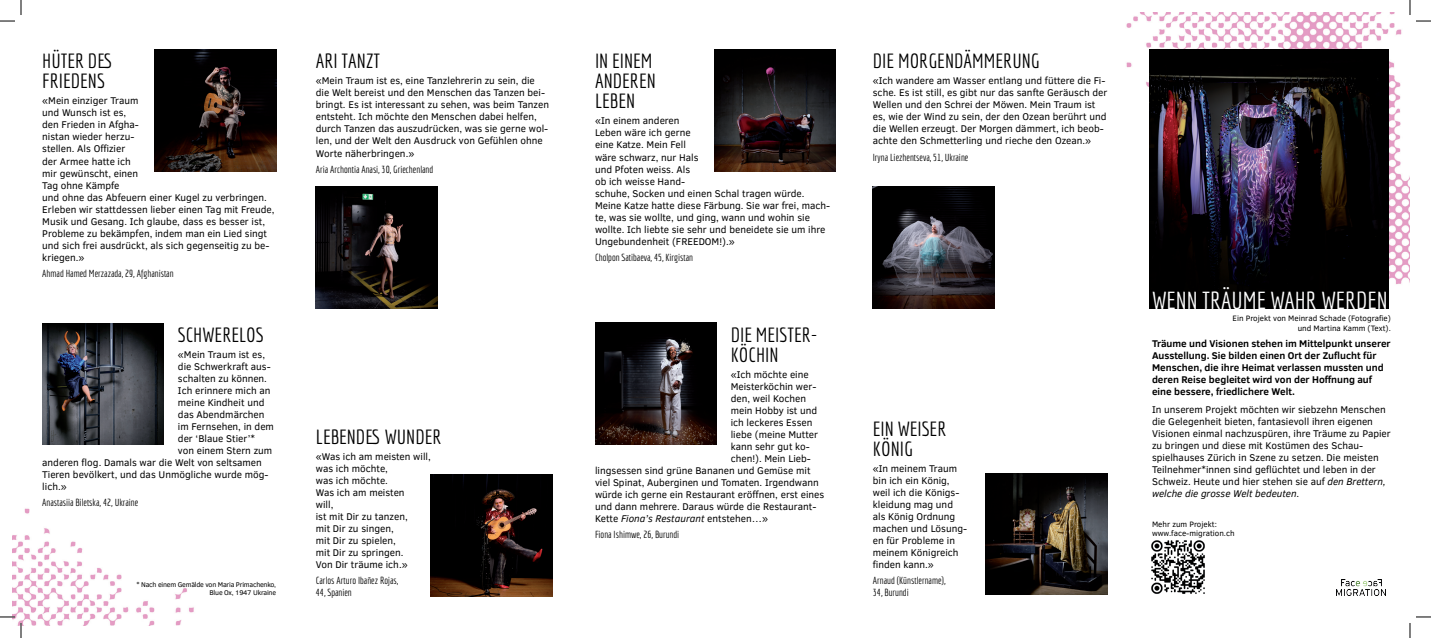
<style>
.page{position:relative;width:1431px;height:638px;background:#fff}
.page>*{position:absolute;margin:0;border:0;box-sizing:border-box;transform-origin:0 0}
.t1{font:24px "Economica";color:#fff}
.t2{font:20px/20px "Economica";color:#000}
.t3{font:10px/12px "Clear Sans";color:#000}
.t4{font:10px/12px "Economica";color:#000}
.t5{font:700 10px/12px "Clear Sans";color:#000}
.t6{font:italic 10px "Clear Sans";color:#000}
.t7{font:8px/10px "Clear Sans";color:#000;text-align:right}
.t8{font:7px/8.4px "Clear Sans";letter-spacing:-.03em;color:#000;text-align:right}
.s1{font-style:normal}
.s2{font-style:italic}
</style>
<div class="page">
<img style="left:1126px;top:12px;width:284px;height:297px">
<img style="left:12px;top:508px;width:182px;height:117px">
<img style="left:155px;top:49px;width:121px;height:122px">
<img style="left:714px;top:49px;width:122px;height:122px">
<img style="left:316px;top:186px;width:121px;height:122px">
<img style="left:873px;top:186px;width:121px;height:122px">
<img style="left:431px;top:474px;width:121px;height:122px">
<img style="left:986px;top:473px;width:121px;height:121px">
<img style="left:42px;top:323px;width:122px;height:121px">
<img style="left:595px;top:322px;width:122px;height:122px">
<img style="left:1150px;top:49px;width:239px;height:259px">
<img style="left:1337px;top:579px;width:49px;height:16px">
<img style="left:1151px;top:540px;width:54px;height:54px">
<svg style="left:0;top:0;width:22px;height:22px"></svg>
<svg style="left:0;top:616px;width:22px;height:21px"></svg>
<svg style="left:1409px;top:0;width:22px;height:22px"></svg>
<svg style="left:1409px;top:616px;width:22px;height:21px"></svg>
<h2 class="t2" style="left:42px;top:51px;width:72px">HÜTER DES<br>FRIEDENS</h2>
<p class="t3" style="left:42px;top:95px;width:234px">«Mein einziger Traum<br>und Wunsch ist es,<br>den Frieden in Afgha-<br>nistan wieder herzu-<br>stellen. Als Offizier<br>der Armee hatte ich<br>mir gewünscht, einen<br>Tag ohne Kämpfe<br>und ohne das Abfeuern einer Kugel zu verbringen.<br>Erleben wir stattdessen lieber einen Tag mit Freude,<br>Musik und Gesang. Ich glaube, dass es besser ist,<br>Probleme zu bekämpfen, indem man ein Lied singt und sich frei ausdrückt, als sich gegenseitig zu be&shy;kriegen.»</p>
<p class="t4" style="left:42px;top:267px;width:133px">Ahmad Hamed Merzazada, 29, Afghanistan</p>
<h2 class="t2" style="left:178px;top:324px;width:87px">SCHWERELOS</h2>
<p class="t3" style="left:178px;top:348px;width:89px">«Mein Traum ist es,</p>
<p class="t3" style="left:178px;top:360px;width:94px">die Schwerkraft aus-</p>
<p class="t3" style="left:178px;top:372px;width:91px">schalten zu können.</p>
<p class="t3" style="left:178px;top:384px;width:94px">Ich erinnere mich an</p>
<p class="t3" style="left:178px;top:396px;width:88px">meine Kindheit und</p>
<p class="t3" style="left:178px;top:408px;width:88px">das Abendmärchen</p>
<p class="t3" style="left:178px;top:420px;width:98px">im Fernsehen, in dem</p>
<p class="t3" style="left:178px;top:432px;width:79px">der ‘Blaue Stier’*</p>
<p class="t3" style="left:178px;top:444px;width:96px">von einem Stern zum</p>
<p class="t3" style="left:42px;top:456px;width:221px">anderen flog. Damals war die Welt von seltsamen</p>
<p class="t3" style="left:42px;top:468px;width:228px">Tieren bevölkert, und das Unmögliche wurde mög-</p>
<p class="t3" style="left:42px;top:480px;width:26px">lich.»</p>
<p class="t4" style="left:42px;top:496px;width:98px">Anastasiia Biletska, 42, Ukraine</p>
<p class="t8" style="left:137px;top:579px;width:141px">* Nach einem Gemälde von Maria Primachenko,<br>Blue Ox, 1947 Ukraine</p>
<h2 class="t2" style="left:316px;top:51px;width:66px">ARI TANZT</h2>
<p class="t3" style="left:316px;top:75px;width:235px">«Mein Traum ist es, eine Tanzlehrerin zu sein, die die Welt bereist und den Menschen das Tanzen bei&shy;bringt. Es ist interessant zu sehen, was beim Tanzen entsteht. Ich möchte den Menschen dabei helfen, durch Tanzen das auszudrücken, was sie gerne wol&shy;len, und der Welt den Ausdruck von Gefühlen ohne Worte näherbringen.»</p>
<p class="t4" style="left:316px;top:163px;width:119px">Aria Archontia Anasi, 30, Griechenland</p>
<h2 class="t2" style="left:316px;top:426px;width:127px">LEBENDES WUNDER</h2>
<p class="t3" style="left:316px;top:450px;width:117px">«Was ich am meisten will, was ich möchte,<br>was ich möchte.<br>Was ich am meisten<br>will,<br>ist mit Dir zu tanzen,<br>mit Dir zu singen,<br>mit Dir zu spielen,<br>mit Dir zu springen.<br>Von Dir träume ich.»</p>
<p class="t4" style="left:316px;top:574px;width:84px">Carlos Arturo Ibañez Rojas,<br>44, Spanien</p>
<h2 class="t2" style="left:595px;top:51px;width:62px">IN EINEM<br>ANDEREN<br>LEBEN</h2>
<p class="t3" style="left:595px;top:115px;width:237px">«In einem anderen<br>Leben wäre ich gerne<br>eine Katze. Mein Fell<br>wäre schwarz, nur Hals<br>und Pfoten weiss. Als<br>ob ich weisse Hand-<br>schuhe, Socken und einen Schal tragen würde.<br>Meine Katze hatte diese Färbung. Sie war frei, mach&shy;te, was sie wollte, und ging, wann und wohin sie wollte. Ich liebte sie sehr und beneidete sie um ihre<br>Ungebundenheit (FREEDOM!).»</p>
<p class="t4" style="left:595px;top:251px;width:100px">Cholpon Satibaeva, 45, Kirgistan</p>
<h2 class="t2" style="left:731px;top:324px;width:88px">DIE MEISTER-<br>KÖCHIN</h2>
<p class="t3" style="left:731px;top:368px;width:80px">«Ich möchte eine</p>
<p class="t3" style="left:731px;top:380px;width:87px">Meisterköchin wer-</p>
<p class="t3" style="left:731px;top:392px;width:77px">den, weil Kochen</p>
<p class="t3" style="left:731px;top:404px;width:88px">mein Hobby ist und</p>
<p class="t3" style="left:731px;top:416px;width:83px">ich leckeres Essen</p>
<p class="t3" style="left:731px;top:428px;width:89px">liebe (meine Mutter</p>
<p class="t3" style="left:731px;top:440px;width:81px">kann sehr gut ko-</p>
<p class="t3" style="left:731px;top:452px;width:82px">chen!). Mein Lieb-</p>
<p class="t3" style="left:595px;top:464px;width:217px">lingsessen sind grüne Bananen und Gemüse mit</p>
<p class="t3" style="left:595px;top:476px;width:225px">viel Spinat, Auberginen und Tomaten. Irgendwann</p>
<p class="t3" style="left:595px;top:488px;width:231px">würde ich gerne ein Restaurant eröffnen, erst eines</p>
<p class="t3" style="left:595px;top:500px;width:223px">und dann mehrere. Daraus würde die Restaurant-</p>
<p class="t6" style="left:595px;top:511px;width:175px"><span class="s1">Kette</span> Fiona’s Restaurant <span class="s1">entstehen…»</span></p>
<p class="t4" style="left:595px;top:528px;width:86px">Fiona Ishimwe, 26, Burundi</p>
<h2 class="t2" style="left:873px;top:51px;width:168px">DIE MORGENDÄMMERUNG</h2>
<p class="t3" style="left:873px;top:75px;width:236px">«Ich wandere am Wasser entlang und füttere die Fi&shy;sche. Es ist still, es gibt nur das sanfte Geräusch der Wellen und den Schrei der Möwen. Mein Traum ist es, wie der Wind zu sein, der den Ozean berührt und die Wellen erzeugt. Der Morgen dämmert, ich beob&shy;achte den Schmetterling und rieche den Ozean.»</p>
<p class="t4" style="left:873px;top:151px;width:97px">Iryna Liezhentseva, 51, Ukraine</p>
<h2 class="t2" style="left:873px;top:418px;width:75px">EIN WEISER<br>KÖNIG</h2>
<p class="t3" style="left:873px;top:462px;width:96px">«In meinem Traum bin ich ein König, weil ich die Königs&shy;kleidung mag und als König Ordnung machen und Lösung&shy;en für Probleme in meinem Königreich finden kann.»</p>
<p class="t4" style="left:873px;top:573px;width:74px">Arnaud (Künstlername),<br>34, Burundi</p>
<h1 class="t1" style="left:1152px;top:286px;width:237px">WENN TRÄUME WAHR WERDEN</h1>
<p class="t7" style="left:1233px;top:313px;width:160px">Ein Projekt von Meinrad Schade (Fotografie) und Martina Kamm (Text).</p>
<p class="t5" style="left:1152px;top:336px;width:240px">Träume und Visionen stehen im Mittelpunkt unserer Ausstellung. Sie bilden einen Ort der Zuflucht für Menschen, die ihre Heimat verlassen mussten und deren Reise begleitet wird von der Hoffnung auf eine bessere, friedlichere Welt.</p>
<p class="t3" style="left:1152px;top:403px;width:240px">In unserem Projekt möchten wir siebzehn Menschen die Gelegenheit bieten, fantasievoll ihren eigenen Visionen einmal nachzuspüren, ihre Träume zu Papier zu bringen und diese mit Kostümen des Schau&shy;spielhauses Zürich in Szene zu setzen. Die meisten Teilnehmer*innen sind geflüchtet und leben in der Schweiz. Heute und hier stehen sie auf <span class="s2">den Brettern, welche die grosse Welt bedeuten</span>.</p>
<p class="t7" style="left:1152px;top:519px;width:84px;line-height:9px;text-align:left">Mehr zum Projekt: www.face-migration.ch</p>
</div>
